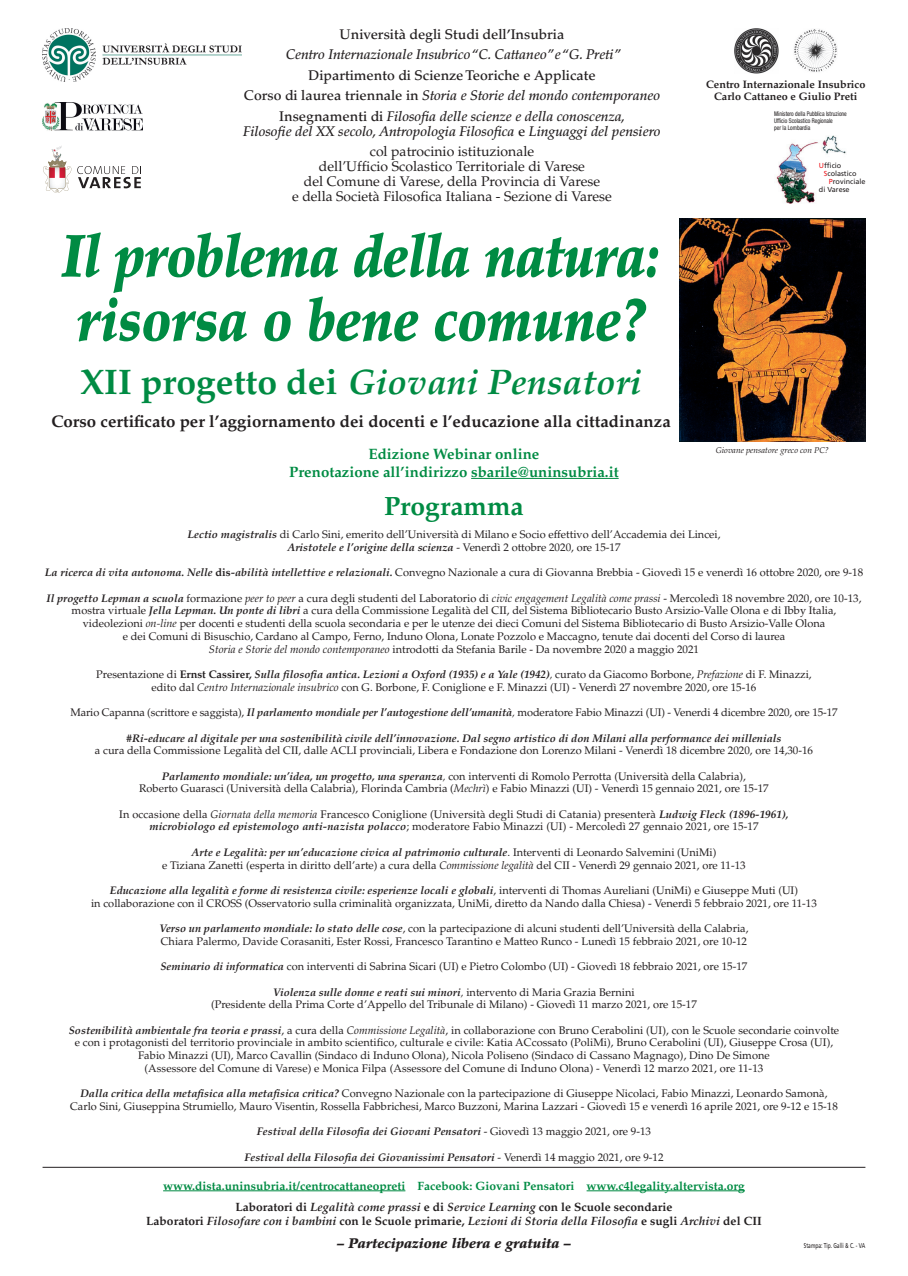
<style>
.page{position:relative;width:908px;height:1276px;background:#fff}
.page>*{position:absolute;margin:0;border:0;box-sizing:border-box;transform-origin:0 0}
.t1{font:italic 900 60px/64px "Palatino LT Std";letter-spacing:-.01em;color:#008b43;scale:.85 1}
.t2{font:italic 700 35.5px "Palatino LT Std";color:#008b43}
.t3{font:700 26.4px "Palatino LT Std";color:#008b43}
.t4{font:700 16.8px "Palatino LT Std";color:#231f20}
.t5{font:700 15px/18px "Palatino LT Std";color:#008b43;text-align:center}
.t6{font:500 14px/20.6px "Palatino LT Std";color:#231f20;text-align:center}
.t7{font:italic 500 14px/20.6px "Palatino LT Std";color:#231f20;text-align:center}
.t8{font:14px/15px "Palatino LT Std";color:#231f20;text-align:center}
.t9{font:italic 900 14px "Palatino LT Std";color:#231f20}
.t10{font:700 12px/21px "Palatino LT Std";color:#008b43;text-align:center}
.t11{font:italic 700 12px "Palatino LT Std";color:#231f20}
.t12{font:11px/12.7px "Palatino LT Std";color:#231f20;text-align:center}
.t13{font:italic 700 11px "Palatino LT Std";color:#231f20}
.t14{font:700 10.8px/11.8px "Palatino LT Std";color:#231f20;text-align:center}
.t15{font:italic 8.4px "Palatino LT Std";color:#231f20}
.t16{font:7.2px "Frutiger LT Std";color:#231f20}
.t17{font:7px "Frutiger";color:#231f20;scale:.7 1}
.t18{font:condensed 6.4px/7.2px "Helvetica Neue LT Std";color:#231f20;scale:.9 1}
.s1{font-style:italic}
.s2{font-style:normal}
.s3{font-weight:400;font-style:normal}
.s4{color:#ee1d23}
.s5{font-weight:700;font-style:italic}
.s6{font-weight:700}
.s7{color:#231f20}
.s8{font-style:italic;color:#231f20}
</style>
<div class="page">
<img style="left:43px;top:28px;width:198px;height:54px">
<img style="left:734px;top:28px;width:44px;height:45px">
<img style="left:794px;top:29px;width:43px;height:43px">
<img style="left:776px;top:135px;width:70px;height:69px">
<img style="left:43px;top:103px;width:99px;height:28px">
<svg style="left:77px;top:166px;width:64px;height:22px"></svg>
<svg style="left:43px;top:146px;width:28px;height:46px"></svg>
<img style="left:679px;top:218px;width:186px;height:224px">
<hr style="left:471px;top:478px;width:147px;height:1px;background:#008b43">
<hr style="left:163px;top:1190px;width:242px;height:1px;background:#008b43">
<hr style="left:586px;top:1190px;width:158px;height:1px;background:#008b43">
<hr style="left:43px;top:1166px;width:822px;height:1px;background:#231f20">
<p class="t6" style="left:339px;top:25px;width:226px">Università degli Studi dell’Insubria</p>
<p class="t7" style="left:285px;top:46px;width:336px">Centro Internazionale Insubrico “C. Cattaneo” e “G. Preti”</p>
<p class="t6" style="left:243px;top:66px;width:418px">Dipartimento di Scienze Teoriche e Applicate<br>Corso di laurea triennale in <span class="s1">Storia e Storie del mondo contemporaneo<br></span>Insegnamenti di <span class="s1">Filosofia delle scienze e della conoscenza,</span></p>
<p class="t7" style="left:243px;top:122px;width:418px">Filosofie del XX secolo, Antropologia Filosofica <span class="s2">e</span> Linguaggi del pensiero <span class="s3">col patrocinio istituzionale</span></p>
<p class="t8" style="left:292px;top:161px;width:321px">dell’Ufficio Scolastico Territoriale di Varese<br>del Comune di Varese, della Provincia di Varese<br>e della Società Filosofica Italiana - Sezione di Varese</p>
<h1 class="t1" style="left:62px;top:232px;width:704px">Il problema della natura: risorsa o bene comune?</h1>
<h2 class="t2" style="left:80px;top:369px;width:562px"><span class="s2">XII progetto dei</span> Giovani Pensatori</h2>
<h3 class="t4" style="left:51px;top:415px;width:620px">Corso certificato per l’aggiornamento dei docenti e l’educazione alla cittadinanza</h3>
<h3 class="t5" style="left:289px;top:447px;width:331px">Edizione Webinar online<br>Prenotazione all’indirizzo sbarile@uninsubria.it</h3>
<h3 class="t3" style="left:384px;top:496px;width:141px">Programma</h3>
<p class="t14" style="left:705px;top:80px;width:161px">Centro Internazionale Insubrico<br>Carlo Cattaneo e Giulio Preti</p>
<p class="t18" style="left:773px;top:111px;width:82px">Ministero della Pubblica Istruzione<br>Ufficio Scolastico Regionale<br>per la Lombardia</p>
<p class="t16" style="left:818px;top:161px;width:24px"><span class="s4">U</span>fficio</p>
<p class="t16" style="left:823px;top:169px;width:34px"><span class="s4">S</span>colastico</p>
<p class="t16" style="left:828px;top:177px;width:38px"><span class="s4">P</span>rovinciale</p>
<p class="t16" style="left:818px;top:185px;width:32px">di Varese</p>
<p class="t15" style="left:715px;top:446px;width:115px">Giovane pensatore greco con PC?</p>
<p class="t12" style="left:187px;top:529px;width:534px"><span class="s5">Lectio magistralis</span> di Carlo Sini, emerito dell’Università di Milano e Socio effettivo dell’Accademia dei Lincei,<br><span class="s5">Aristotele e l’origine della scienza</span> - Venerdì 2 ottobre 2020, ore 15-17</p>
<p class="t12" style="left:45px;top:567px;width:819px"><span class="s5">La ricerca di vita autonoma. Nelle</span> <span class="s6">dis</span><span class="s5">-abilità intellettive e relazionali.</span> Convegno Nazionale a cura di Giovanna Brebbia - Giovedì 15 e venerdì 16 ottobre 2020, ore 9-18</p>
<p class="t12" style="left:46px;top:593px;width:816px"><span class="s5">Il progetto Lepman a scuola</span> formazione <span class="s1">peer to peer</span> a cura degli studenti del Laboratorio di <span class="s1">civic engagement Legalità come prassi</span> - Mercoledì 18 novembre 2020, ore 10-13, mostra virtuale <span class="s5">Jella Lepman. Un ponte di libri</span> a cura della Commissione Legalità del CII, del Sistema Bibliotecario Busto Arsizio-Valle Olona e di Ibby Italia, videolezioni <span class="s1">on-line</span> per docenti e studenti della scuola secondaria e per le utenze dei dieci Comuni del Sistema Bibliotecario di Busto Arsizio-Valle Olona<br>e dei Comuni di Bisuschio, Cardano al Campo, Ferno, Induno Olona, Lonate Pozzolo e Maccagno, tenute dai docenti del Corso di laurea<br><span class="s1">Storia e Storie del mondo contemporaneo</span> introdotti da Stefania Barile - Da novembre 2020 a maggio 2021</p>
<p class="t12" style="left:96px;top:669px;width:716px">Presentazione di <span class="s6">Ernst Cassirer,</span> <span class="s5">Sulla filosofia antica. Lezioni a Oxford (1935) e a Yale (1942)</span><span class="s1">,</span> curato da Giacomo Borbone, <span class="s1">Prefazione</span> di F. Minazzi, edito dal <span class="s1">Centro Internazionale insubrico</span> con G. Borbone, F. Coniglione e F. Minazzi (UI) - Venerdì 27 novembre 2020, ore 15-16</p>
<p class="t12" style="left:70px;top:707px;width:768px">Mario Capanna (scrittore e saggista), <span class="s5">Il parlamento mondiale per l’autogestione dell’umanità</span><span class="s1">,</span> moderatore Fabio Minazzi (UI) - Venerdi 4 dicembre 2020, ore 15-17</p>
<p class="t13" style="left:127px;top:733px;width:656px">#Ri-educare al digitale per una sostenibilità civile dell’innovazione. Dal segno artistico di don Milani alla performance dei millenials</p>
<p class="t12" style="left:95px;top:745px;width:719px">a cura della Commissione Legalità del CII, dalle ACLI provinciali, Libera e Fondazione don Lorenzo Milani - Venerdì 18 dicembre 2020, ore 14,30-16</p>
<p class="t12" style="left:139px;top:771px;width:630px"><span class="s5">Parlamento mondiale: un’idea, un progetto, una speranza</span><span class="s1">,</span> con interventi di Romolo Perrotta (Università della Calabria),<br>Roberto Guarasci (Università della Calabria), Florinda Cambria (<span class="s1">Mechrì</span>) e Fabio Minazzi (UI) - Venerdì 15 gennaio 2021, ore 15-17</p>
<p class="t12" style="left:119px;top:809px;width:670px">In occasione della <span class="s1">Giornata della memoria</span> Francesco Coniglione (Università degli Studi di Catania) presenterà <span class="s5">Ludwig Fleck (1896-1961), microbiologo ed epistemologo anti-nazista polacco</span>; moderatore Fabio Minazzi (UI) - Mercoledì 27 gennaio 2021, ore 15-17</p>
<p class="t12" style="left:162px;top:847px;width:584px"><span class="s5">Arte e Legalità: per un’educazione civica al patrimonio culturale</span>. Interventi di Leonardo Salvemini (UniMi)<br>e Tiziana Zanetti (esperta in diritto dell’arte) a cura della <span class="s1">Commissione legalità</span> del CII - Venerdì 29 gennaio 2021, ore 11-13</p>
<p class="t12" style="left:91px;top:885px;width:727px"><span class="s5">Educazione alla legalità e forme di resistenza civile: esperienze locali e globali</span>, interventi di Thomas Aureliani (UniMi) e Giuseppe Muti (UI)<br>in collaborazione con il CROSS (Osservatorio sulla criminalità organizzata, UniMi, diretto da Nando dalla Chiesa) - Venerdì 5 febbraio 2021, ore 11-13</p>
<p class="t12" style="left:159px;top:923px;width:590px;text-align:left"><span class="s5">Verso un parlamento mondiale: lo stato delle cose</span>, con la partecipazione di alcuni studenti dell’Università della Calabria,<br>Chiara Palermo, Davide Corasaniti, Ester Rossi, Francesco Tarantino e Matteo Runco - Lunedì 15 febbraio 2021, ore 10-12</p>
<p class="t12" style="left:160px;top:961px;width:588px"><span class="s5">Seminario di informatica</span> con interventi di Sabrina Sicari (UI) e Pietro Colombo (UI) - Giovedì 18 febbraio 2021, ore 15-17</p>
<p class="t12" style="left:211px;top:987px;width:487px"><span class="s5">Violenza sulle donne e reati sui minori</span><span class="s1">,</span> intervento di Maria Grazia Bernini<br>(Presidente della Prima Corte d’Appello del Tribunale di Milano) - Giovedì 11 marzo 2021, ore 15-17</p>
<p class="t12" style="left:69px;top:1025px;width:771px"><span class="s5">Sostenibilità ambientale fra teoria e prassi</span>, a cura della <span class="s1">Commissione Legalità</span>, in collaborazione con Bruno Cerabolini (UI), con le Scuole secondarie coinvolte e con i protagonisti del territorio provinciale in ambito scientifico, culturale e civile: Katia ACcossato (PoliMi), Bruno Cerabolini (UI), Giuseppe Crosa (UI), Fabio Minazzi (UI), Marco Cavallin (Sindaco di Induno Olona), Nicola Poliseno (Sindaco di Cassano Magnago), Dino De Simone<br>(Assessore del Comune di Varese) e Monica Filpa (Assessore del Comune di Induno Olona) - Venerdì 12 marzo 2021, ore 11-13</p>
<p class="t12" style="left:70px;top:1088px;width:769px"><span class="s5">Dalla critica della metafisica alla metafisica critica?</span> Convegno Nazionale con la partecipazione di Giuseppe Nicolaci, Fabio Minazzi, Leonardo Samonà,<br>Carlo Sini, Giuseppina Strumiello, Mauro Visentin, Rossella Fabbrichesi, Marco Buzzoni, Marina Lazzari - Giovedì 15 e venerdì 16 aprile 2021, ore 9-12 e 15-18</p>
<p class="t13" style="left:257px;top:1127px;width:395px">Festival della Filosofia dei Giovani Pensatori <span class="s3">- Giovedì 13 maggio 2021, ore 9-13</span></p>
<p class="t13" style="left:244px;top:1152px;width:420px">Festival della Filosofia dei Giovanissimi Pensatori <span class="s3">- Venerdì 14 maggio 2021, ore 9-12</span></p>
<p class="t10" style="left:163px;top:1176px;width:583px">www.dista.uninsubria.it/centrocattaneopreti Facebook: Giovani Pensatori www.c4legality.altervista.org<br><span class="s7">Laboratori di</span> <span class="s8">Legalità come prassi</span> <span class="s7">e di</span> <span class="s8">Service Learning</span> <span class="s7">con le Scuole secondarie</span></p>
<p class="t11" style="left:146px;top:1216px;width:616px"><span class="s2">Laboratori</span> Filosofare con i bambini <span class="s2">con le Scuole primarie,</span> Lezioni di Storia della Filosofia <span class="s2">e sugli</span> Archivi <span class="s2">del CII</span></p>
<p class="t9" style="left:337px;top:1237px;width:235px">– Partecipazione libera e gratuita –</p>
<p class="t17" style="left:803px;top:1242px;width:89px">Stampa: Tip. Galli &amp; C. - VA</p>
</div>
